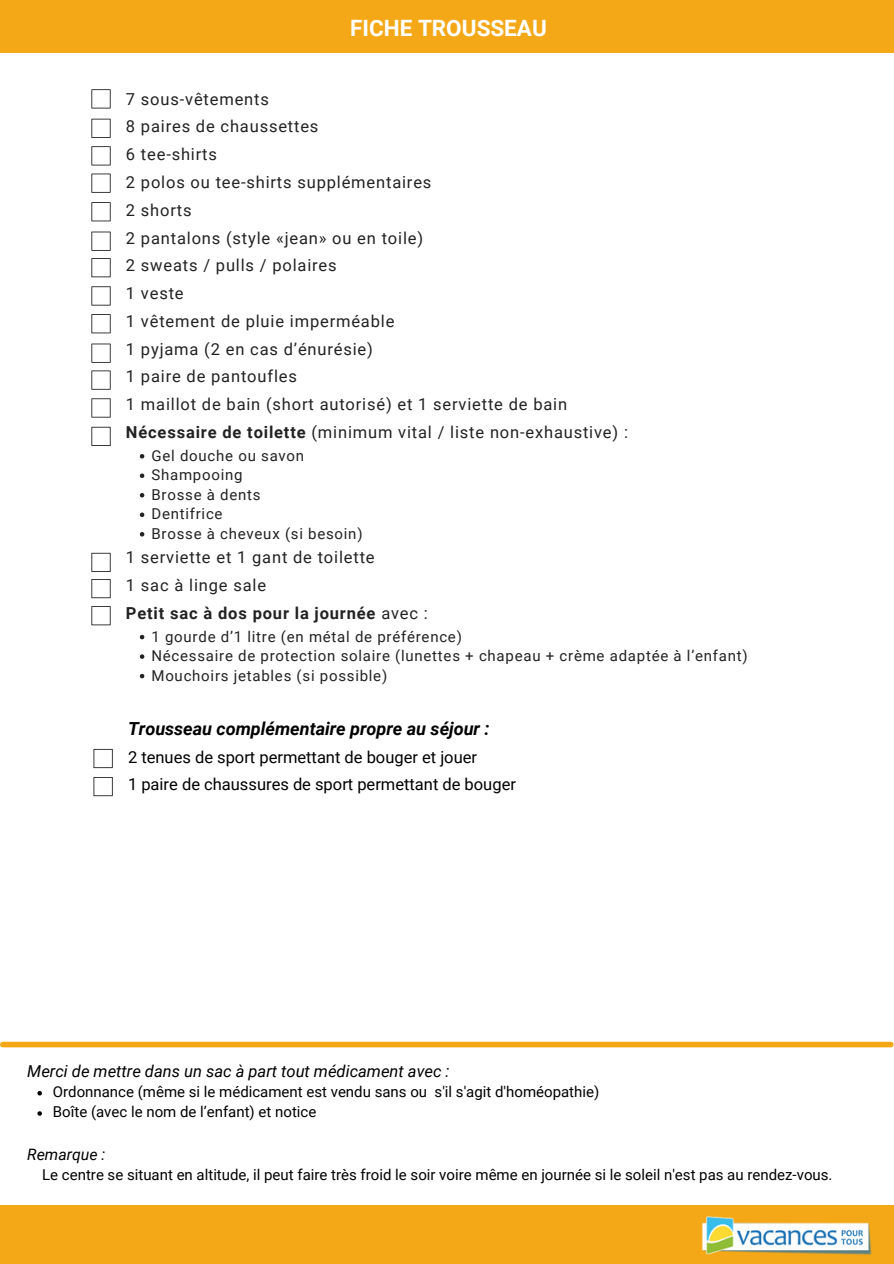
<style>
.page{position:relative;width:894px;height:1264px;background:#fff}
.page>*{position:absolute;margin:0;border:0;box-sizing:border-box;transform-origin:0 0}
.t1{font:700 22.5px "Roboto";color:#fff}
.t2{font:italic 700 18px "Roboto";color:#000}
.t3{font:16.5px "Roboto";letter-spacing:.05em;color:#222}
.t4{font:16.5px "Roboto";color:#000}
.t5{font:italic 16.5px "Roboto";color:#000}
.t6{font:700 16.5px "Roboto";letter-spacing:.05em;color:#222}
.t7{font:italic 15.75px "Roboto";color:#000}
.t8{font:15px "Roboto";letter-spacing:.05em;color:#222}
.t9{font:15px "Roboto";color:#000}
.s1{font-weight:700}
.s2{font-weight:400}
</style>
<div class="page">
<div style="left:0;top:1204px;width:893px;height:59px;background:#f4a817"></div>
<img style="left:701px;top:1216px;width:171px;height:39px">
<div style="left:0;top:0;width:893px;height:53px;background:#f4a817"></div>
<svg style="left:140px;top:454px;width:4px;height:4px"></svg>
<svg style="left:140px;top:473px;width:4px;height:5px"></svg>
<svg style="left:140px;top:493px;width:4px;height:4px"></svg>
<svg style="left:140px;top:512px;width:4px;height:5px"></svg>
<svg style="left:140px;top:532px;width:4px;height:4px"></svg>
<svg style="left:140px;top:635px;width:4px;height:4px"></svg>
<svg style="left:140px;top:654px;width:4px;height:5px"></svg>
<svg style="left:140px;top:674px;width:4px;height:4px"></svg>
<svg style="left:91px;top:89px;width:20px;height:19px"></svg>
<svg style="left:91px;top:119px;width:20px;height:19px"></svg>
<svg style="left:91px;top:146px;width:20px;height:19px"></svg>
<svg style="left:91px;top:173px;width:20px;height:20px"></svg>
<svg style="left:91px;top:202px;width:20px;height:19px"></svg>
<svg style="left:91px;top:232px;width:20px;height:19px"></svg>
<svg style="left:91px;top:258px;width:20px;height:19px"></svg>
<svg style="left:91px;top:286px;width:20px;height:19px"></svg>
<svg style="left:91px;top:314px;width:20px;height:19px"></svg>
<svg style="left:91px;top:343px;width:20px;height:20px"></svg>
<svg style="left:91px;top:370px;width:20px;height:19px"></svg>
<svg style="left:91px;top:398px;width:20px;height:19px"></svg>
<svg style="left:91px;top:427px;width:20px;height:19px"></svg>
<svg style="left:91px;top:579px;width:20px;height:19px"></svg>
<svg style="left:91px;top:553px;width:20px;height:19px"></svg>
<svg style="left:91px;top:606px;width:20px;height:19px"></svg>
<svg style="left:37px;top:1091px;width:5px;height:4px"></svg>
<svg style="left:37px;top:1111px;width:5px;height:4px"></svg>
<div style="left:3px;top:1041px;width:887px;height:6px;background:#f4a817"></div>
<svg style="left:93px;top:777px;width:20px;height:19px"></svg>
<svg style="left:93px;top:749px;width:20px;height:19px"></svg>
<h1 class="t1" style="left:350px;top:15px;width:198px">FICHE TROUSSEAU</h1>
<p class="t3" style="left:126px;top:89px;width:144px">7 sous-vêtements</p>
<p class="t3" style="left:126px;top:117px;width:194px">8 paires de chaussettes</p>
<p class="t3" style="left:126px;top:145px;width:92px">6 tee-shirts</p>
<p class="t3" style="left:126px;top:173px;width:307px">2 polos ou tee-shirts supplémentaires</p>
<p class="t3" style="left:126px;top:200px;width:67px">2 shorts</p>
<p class="t3" style="left:126px;top:228px;width:298px">2 pantalons (style «jean» ou en toile)</p>
<p class="t3" style="left:126px;top:256px;width:212px">2 sweats / pulls / polaires</p>
<p class="t3" style="left:126px;top:284px;width:59px">1 veste</p>
<p class="t3" style="left:126px;top:311px;width:270px">1 vêtement de pluie imperméable</p>
<p class="t3" style="left:126px;top:339px;width:248px">1 pyjama (2 en cas d’énurésie)</p>
<p class="t3" style="left:126px;top:367px;width:172px">1 paire de pantoufles</p>
<p class="t3" style="left:126px;top:395px;width:442px">1 maillot de bain (short autorisé) et 1 serviette de bain</p>
<p class="t3" style="left:126px;top:422px;width:503px"><span class="s1">Nécessaire de toilette</span> (minimum vital / liste non-exhaustive) :</p>
<p class="t8" style="left:151px;top:447px;width:154px">Gel douche ou savon</p>
<p class="t8" style="left:151px;top:466px;width:93px">Shampooing</p>
<p class="t8" style="left:151px;top:486px;width:111px">Brosse à dents</p>
<p class="t8" style="left:151px;top:505px;width:73px">Dentifrice</p>
<p class="t8" style="left:151px;top:525px;width:212px">Brosse à cheveux (si besoin)</p>
<p class="t3" style="left:126px;top:548px;width:250px">1 serviette et 1 gant de toilette</p>
<p class="t3" style="left:126px;top:575px;width:142px">1 sac à linge sale</p>
<p class="t6" style="left:126px;top:603px;width:303px">Petit sac à dos pour la journée <span class="s2">avec :</span></p>
<p class="t8" style="left:151px;top:627px;width:312px">1 gourde d’1 litre (en métal de préférence)</p>
<p class="t8" style="left:151px;top:647px;width:597px">Nécessaire de protection solaire (lunettes + chapeau + crème adaptée à l’enfant)</p>
<p class="t8" style="left:151px;top:666px;width:237px">Mouchoirs jetables (si possible)</p>
<p class="t2" style="left:128px;top:717px;width:363px">Trousseau complémentaire propre au séjour :</p>
<p class="t4" style="left:128px;top:747px;width:350px">2 tenues de sport permettant de bouger et jouer</p>
<p class="t4" style="left:128px;top:774px;width:389px">1 paire de chaussures de sport permettant de bouger</p>
<p class="t5" style="left:27px;top:1062px;width:423px">Merci de mettre dans un sac à part tout médicament avec :</p>
<p class="t9" style="left:53px;top:1082px;width:547px">Ordonnance (même si le médicament est vendu sans ou s'il s'agit d'homéopathie)</p>
<p class="t9" style="left:53px;top:1102px;width:265px">Boîte (avec le nom de l’enfant) et notice</p>
<p class="t7" style="left:27px;top:1144px;width:79px">Remarque :</p>
<p class="t9" style="left:42px;top:1165px;width:791px">Le centre se situant en altitude, il peut faire très froid le soir voire même en journée si le soleil n'est pas au rendez-vous.</p>
</div>
